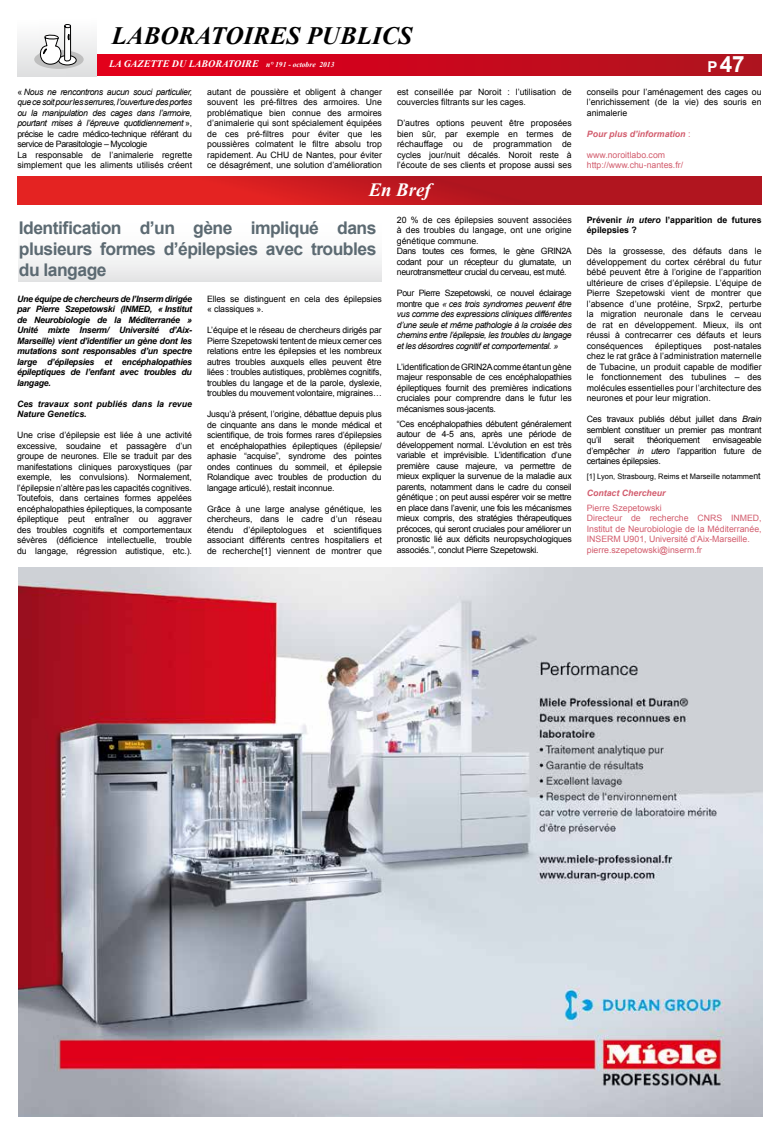
<style>
.page{position:relative;width:780px;height:1134px;background:#fff}
.page>*{position:absolute;margin:0;border:0;box-sizing:border-box;transform-origin:0 0}
.t1{font:italic 700 25px "Times New Roman";color:#000}
.t2{font:700 22.5px "Arial";color:#fff}
.t3{font:italic 700 18.75px "Times New Roman";color:#fff}
.t4{font:700 17.5px/21px "Arial";letter-spacing:-.03em;color:#5c6a72;text-align:justify}
.t5{font:italic 700 10px "Times New Roman";color:#fff}
.t6{font:8.75px/10.5px "Arial";letter-spacing:-.01em;color:#000;text-align:justify}
.t7{font:italic 8.75px/10.5px "Arial";letter-spacing:-.04em;color:#000}
.t8{font:italic 700 8.75px/10.5px "Arial";letter-spacing:-.03em;color:#000;text-align:justify}
.t9{font:8.75px/10.5px "Arial";color:#d25c6d}
.t10{font:8.75px/10.5px "Arial";letter-spacing:-.04em;color:#000}
.t11{font:italic 700 8.75px/10.5px "Arial";color:#000}
.t12{font:700 8.75px/10.5px "Arial";color:#000}
.t13{font:italic 700 8.75px "Arial";color:#d25c6d}
.t14{font:8.75px "Arial";letter-spacing:-.03em;color:#000}
.t15{font:7.5px "Arial";color:#000}
.s1{font-size:7.5px}
.s2{font-size:15px}
.s3{font-style:normal}
.s4{font-weight:400;font-style:normal}
.s5{font-style:italic}
.s6{font-size:8.75px}
</style>
<div class="page">
<div style="left:96px;top:54px;width:665px;height:22px;background:linear-gradient(to right,#e7001a,#af141f)"></div>
<div style="left:18px;top:18px;width:78px;height:59px;background:linear-gradient(to bottom,#fff,#dddedf)"></div>
<div style="left:34px;top:50px;width:50px;height:19px;background:#bfbfbf;border-radius:50%"></div>
<svg style="left:59px;top:55px;width:17px;height:10px"></svg>
<div style="left:58px;top:55px;width:19px;height:10px;border:1px solid #000;border-radius:50%"></div>
<svg style="left:38px;top:22px;width:33px;height:43px"></svg>
<img style="left:18px;top:567px;width:744px;height:549px">
<div style="left:19px;top:208px;width:363px;height:74px;background:linear-gradient(to bottom,#fff,#e9e9ea)"></div>
<svg style="left:18px;top:177px;width:743px;height:27px;background:#c71b20"></svg>
<h1 class="t1" style="left:112px;top:18px;width:302px">LABORATOIRES PUBLICS</h1>
<p class="t5" style="left:109px;top:57px;width:227px">LA GAZETTE DU LABORATOIRE <span class="s1">n° 191 - octobre 2013</span></p>
<h2 class="t2" style="left:707px;top:49px;width:39px"><span class="s2">P</span>47</h2>
<p class="t7" style="left:17px;top:86px;width:176px"><span class="s3">«</span> Nous ne rencontrons aucun souci particulier, que ce soit pour les serrures, l’ouverture des portes ou la manipulation des cages dans l’armoire, pourtant mises à l’épreuve quotidiennement <span class="s3">», précise le cadre médico-technique référant du service de Parasitologie – Mycologie<br>La responsable de l’animalerie regrette simplement que les aliments utilisés créent</span></p>
<p class="t6" style="left:207px;top:86px;width:176px">autant de poussière et obligent à changer souvent les pré-filtres des armoires. Une problématique bien connue des armoires d’animalerie qui sont spécialement équipées de ces pré-filtres pour éviter que les poussières colmatent le filtre absolu trop rapidement. Au CHU de Nantes, pour éviter ce désagrément, une solution d’amélioration</p>
<p class="t6" style="left:397px;top:86px;width:176px">est conseillée par Noroit : l’utilisation de couvercles filtrants sur les cages.</p>
<p class="t6" style="left:397px;top:118px;width:176px">D’autres options peuvent être proposées bien sûr, par exemple en termes de réchauffage ou de programmation de cycles jour/nuit décalés. Noroit reste à l’écoute de ses clients et propose aussi ses</p>
<h3 class="t3" style="left:368px;top:176px;width:63px">En Bref</h3>
<h3 class="t4" style="left:19px;top:217px;width:359px">Identification d’un gène impliqué dans plusieurs formes d’épilepsies avec troubles du langage</h3>
<p class="t8" style="left:17px;top:294px;width:176px">Une équipe de chercheurs de l’Inserm dirigée par Pierre Szepetowski (INMED, « Institut de Neurobiologie de la Méditerranée » Unité mixte Inserm/ Université d’Aix-Marseille) vient d’identifier un gène dont les mutations sont responsables d’un spectre large d’épilepsies et encéphalopathies épileptiques de l’enfant avec troubles du langage.</p>
<p class="t11" style="left:17px;top:399px;width:176px">Ces travaux sont publiés dans la revue<br>Nature Genetics.</p>
<p class="t6" style="left:17px;top:430px;width:176px">Une crise d’épilepsie est liée à une activité excessive, soudaine et passagère d’un groupe de neurones. Elle se traduit par des manifestations cliniques paroxystiques (par exemple, les convulsions). Normalement, l’épilepsie n’altère pas les capacités cognitives.<br>Toutefois, dans certaines formes appelées encéphalopathies épileptiques, la composante épileptique peut entraîner ou aggraver des troubles cognitifs et comportementaux sévères (déficience intellectuelle, trouble du langage, régression autistique, etc.).</p>
<p class="t6" style="left:207px;top:293px;width:176px">Elles se distinguent en cela des épilepsies « classiques ».</p>
<p class="t6" style="left:207px;top:325px;width:176px">L’équipe et le réseau de chercheurs dirigés par Pierre Szepetowski tentent de mieux cerner ces relations entre les épilepsies et les nombreux autres troubles auxquels elles peuvent être liées : troubles autistiques, problèmes cognitifs, troubles du langage et de la parole, dyslexie, troubles du mouvement volontaire, migraines…</p>
<p class="t6" style="left:207px;top:409px;width:176px">Jusqu’à présent, l’origine, débattue depuis plus de cinquante ans dans le monde médical et scientifique, de trois formes rares d’épilepsies et encéphalopathies épileptiques (épilepsie/ aphasie “acquise”, syndrome des pointes ondes continues du sommeil, et épilepsie Rolandique avec troubles de production du langage articulé), restait inconnue.</p>
<p class="t6" style="left:207px;top:503px;width:176px">Grâce à une large analyse génétique, les chercheurs, dans le cadre d’un réseau étendu d’épileptologues et scientifiques associant différents centres hospitaliers et de recherche[1] viennent de montrer que</p>
<p class="t10" style="left:397px;top:215px;width:176px">20 % de ces épilepsies souvent associées à des troubles du langage, ont une origine génétique commune.<br>Dans toutes ces formes, le gène GRIN2A codant pour un récepteur du glumatate, un neurotransmetteur crucial du cerveau, est muté.</p>
<p class="t7" style="left:397px;top:288px;width:176px;text-align:justify"><span class="s3">Pour Pierre Szepetowski, ce nouvel éclairage montre que</span> « ces trois syndromes peuvent être vus comme des expressions cliniques différentes d’une seule et même pathologie à la croisée des chemins entre l’épilepsie, les troubles du langage et les désordres cognitif et comportemental. »</p>
<p class="t6" style="left:397px;top:362px;width:176px">L’identification de GRIN2A comme étant un gène majeur responsable de ces encéphalopathies épileptiques fournit des premières indications cruciales pour comprendre dans le futur les mécanismes sous-jacents.</p>
<p class="t6" style="left:397px;top:419px;width:176px">“Ces encéphalopathies débutent généralement autour de 4-5 ans, après une période de développement normal. L’évolution en est très variable et imprévisible. L’identification d’une première cause majeure, va permettre de mieux expliquer la survenue de la maladie aux parents, notamment dans le cadre du conseil génétique ; on peut aussi espérer voir se mettre en place dans l’avenir, une fois les mécanismes mieux compris, des stratégies thérapeutiques précoces, qui seront cruciales pour améliorer un pronostic lié aux déficits neuropsychologiques associés.”, conclut Pierre Szepetowski.</p>
<p class="t6" style="left:587px;top:86px;width:176px">conseils pour l’aménagement des cages ou l’enrichissement (de la vie) des souris en animalerie</p>
<p class="t13" style="left:587px;top:128px;width:105px">Pour plus d’information <span class="s4">:</span></p>
<p class="t9" style="left:587px;top:149px;width:98px">www.noroitlabo.com http://www.chu-nantes.fr/</p>
<p class="t12" style="left:586px;top:215px;width:176px">Prévenir <span class="s5">in utero</span> l’apparition de futures épilepsies ?</p>
<p class="t6" style="left:586px;top:246px;width:176px">Dès la grossesse, des défauts dans le développement du cortex cérébral du futur bébé peuvent être à l’origine de l’apparition ultérieure de crises d’épilepsie. L’équipe de Pierre Szepetowski vient de montrer que l’absence d’une protéine, Srpx2, perturbe la migration neuronale dans le cerveau de rat en développement. Mieux, ils ont réussi à contrecarrer ces défauts et leurs conséquences</p>
<p class="t6" style="left:655px;top:341px;width:48px">épileptiques</p>
<p class="t6" style="left:586px;top:341px;width:176px;text-indent:127px">post-natales chez le rat grâce à l’administration maternelle de Tubacine, un produit capable de modifier le fonctionnement des tubulines – des molécules essentielles pour l’architecture des neurones et pour leur migration.</p>
<p class="t6" style="left:586px;top:414px;width:176px">Ces travaux publiés début juillet dans <span class="s5">Brain </span>semblent constituer un premier pas montrant qu’il</p>
<p class="t6" style="left:614px;top:435px;width:22px">serait</p>
<p class="t14" style="left:647px;top:435px;width:54px">théoriquement</p>
<p class="t6" style="left:586px;top:435px;width:176px;text-indent:126px">envisageable d’empêcher <span class="s5">in utero</span> l’apparition future de certaines épilepsies.</p>
<p class="t15" style="left:586px;top:472px;width:175px">[1] Lyon, Strasbourg, Reims et Marseille notamme<span class="s6">nt</span></p>
<p class="t13" style="left:586px;top:487px;width:80px">Contact Chercheur</p>
<p class="t9" style="left:586px;top:502px;width:176px">Pierre Szepetowski<br>Directeur de recherche CNRS INMED, Institut de Neurobiologie de la Méditerranée, INSERM U901, Université d’Aix-Marseille. pierre.szepetowski@inserm.fr</p>
</div>
